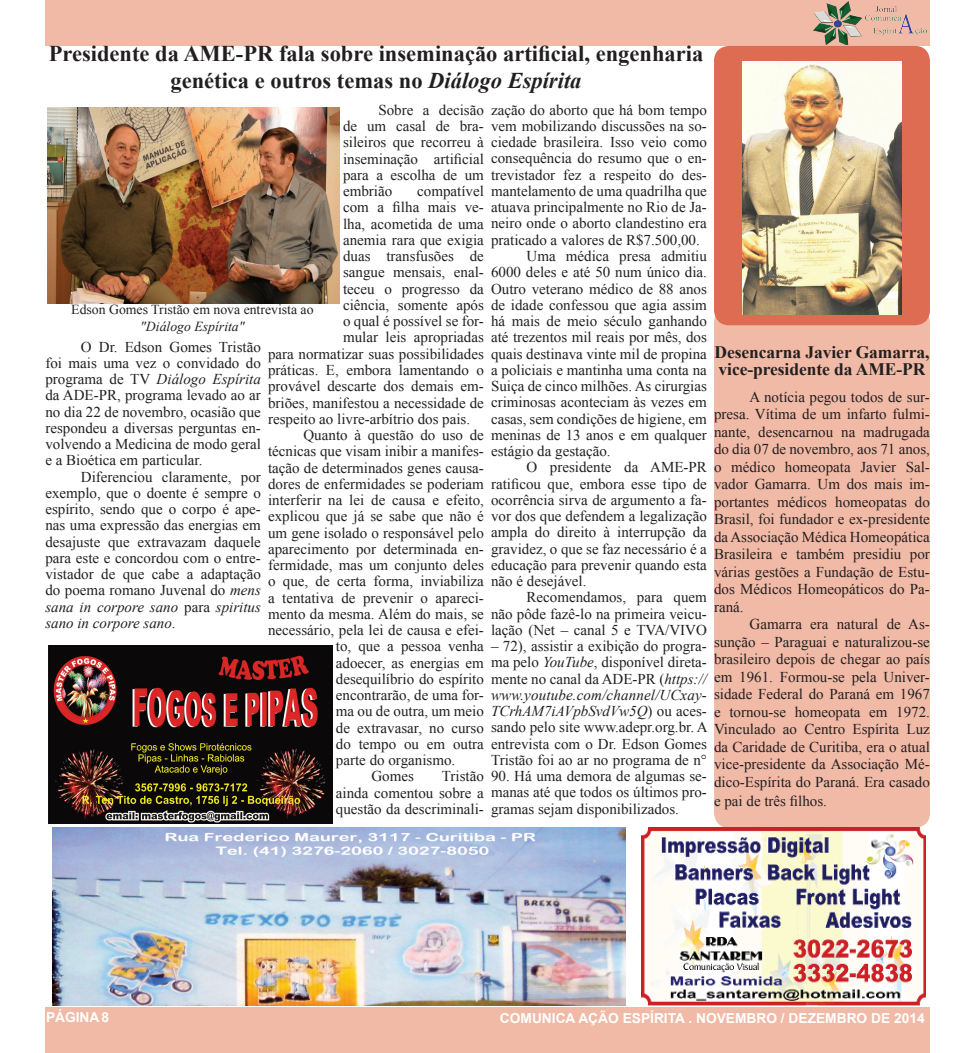
<style>
.page{position:relative;width:975px;height:1053px;background:#fff}
.page>*{position:absolute;margin:0;border:0;box-sizing:border-box;transform-origin:0 0}
.t1{font:700 22.5px/27px "Times New Roman";color:#231f20;text-align:center}
.t2{font:700 17.5px/17.5px "Times New Roman";letter-spacing:-.005em;color:#231f20}
.t3{font:15px/16.2px "Times New Roman";color:#231f20;text-align:justify}
.t4{font:700 13.75px "Arial";color:#fff}
.t5{font:13.75px "Times New Roman";color:#231f20}
.t6{font:italic 13.75px "Times New Roman";color:#231f20}
.s1{font-style:italic}
</style>
<div class="page">
<div style="left:45px;top:0;width:884px;height:45px;background:#f0baa6"></div>
<div style="left:45px;top:1007px;width:884px;height:45px;background:#f0baa6"></div>
<img style="left:813px;top:1px;width:114px;height:44px">
<div style="left:714px;top:307px;width:215px;height:520px;background:#f0baa6;border-radius:15px"></div>
<img style="left:52px;top:827px;width:573px;height:178px">
<img style="left:641px;top:827px;width:284px;height:178px">
<img style="left:49px;top:645px;width:283px;height:178px">
<img style="left:48px;top:107px;width:291px;height:196px">
<div style="left:714px;top:46px;width:215px;height:279px;background:#dd6c53;border-radius:15px"></div>
<img style="left:742px;top:61px;width:159px;height:253px">
<h1 class="t1" style="left:49px;top:40px;width:656px">Presidente da AME-PR fala sobre inseminação artificial, engenharia genética e outros temas no <span class="s1">Diálogo Espírita</span></h1>
<p class="t3" style="left:491px;top:101px;width:217px">zação do aborto que há bom tempo</p>
<p class="t3" style="left:491px;top:118px;width:217px">vem mobilizando discussões na so-</p>
<p class="t3" style="left:491px;top:134px;width:217px">ciedade brasileira. Isso veio como</p>
<p class="t3" style="left:491px;top:150px;width:217px">consequência do resumo que o en-</p>
<p class="t3" style="left:491px;top:166px;width:217px">trevistador fez a respeito do des-</p>
<p class="t3" style="left:491px;top:182px;width:217px">mantelamento de uma quadrilha que</p>
<p class="t3" style="left:491px;top:199px;width:217px">atuava principalmente no Rio de Ja-</p>
<p class="t3" style="left:491px;top:215px;width:217px">neiro onde o aborto clandestino era</p>
<p class="t3" style="left:491px;top:231px;width:210px">praticado a valores de R$7.500,00.</p>
<p class="t3" style="left:526px;top:247px;width:182px">Uma médica presa admitiu</p>
<p class="t3" style="left:491px;top:264px;width:217px">6000 deles e até 50 num único dia.</p>
<p class="t3" style="left:491px;top:280px;width:217px">Outro veterano médico de 88 anos</p>
<p class="t3" style="left:491px;top:296px;width:217px">de idade confessou que agia assim</p>
<p class="t3" style="left:491px;top:312px;width:217px">há mais de meio século ganhando</p>
<p class="t3" style="left:491px;top:329px;width:217px">até trezentos mil reais por mês, dos</p>
<p class="t3" style="left:491px;top:345px;width:217px">quais destinava vinte mil de propina</p>
<p class="t3" style="left:491px;top:361px;width:217px">a policiais e mantinha uma conta na</p>
<p class="t3" style="left:491px;top:377px;width:217px">Suiça de cinco milhões. As cirurgias</p>
<p class="t3" style="left:491px;top:394px;width:217px">criminosas aconteciam às vezes em</p>
<p class="t3" style="left:491px;top:410px;width:217px">casas, sem condições de higiene, em</p>
<p class="t3" style="left:491px;top:426px;width:217px">meninas de 13 anos e em qualquer</p>
<p class="t3" style="left:491px;top:442px;width:121px">estágio da gestação.</p>
<p class="t3" style="left:526px;top:459px;width:182px">O presidente da AME-PR</p>
<p class="t3" style="left:491px;top:475px;width:217px">ratificou que, embora esse tipo de</p>
<p class="t3" style="left:491px;top:491px;width:217px">ocorrência sirva de argumento a fa-</p>
<p class="t3" style="left:491px;top:507px;width:217px">vor dos que defendem a legalização</p>
<p class="t3" style="left:491px;top:524px;width:217px">ampla do direito à interrupção da</p>
<p class="t3" style="left:491px;top:540px;width:217px">gravidez, o que se faz necessário é a</p>
<p class="t3" style="left:491px;top:556px;width:217px">educação para prevenir quando esta</p>
<p class="t3" style="left:491px;top:572px;width:97px">não é desejável.</p>
<p class="t3" style="left:526px;top:589px;width:182px">Recomendamos, para quem</p>
<p class="t3" style="left:491px;top:605px;width:217px">não pôde fazê-lo na primeira veicu-</p>
<p class="t3" style="left:491px;top:621px;width:217px">lação (Net – canal 5 e TVA/VIVO</p>
<p class="t3" style="left:491px;top:637px;width:218px">– 72), assistir a exibição do progra&shy;ma pelo <span class="s1">YouTube</span>, disponível direta&shy;mente no canal da ADE-PR (<span class="s1">https:// www.youtube.com/channel/UCxay-TCrhAM7iAVpbSvdVw5Q</span>) ou aces&shy;sando pelo site www.adepr.org.br. A entrevista com o Dr. Edson Gomes Tristão foi ao ar no programa de n°</p>
<p class="t3" style="left:491px;top:767px;width:217px">90. Há uma demora de algumas se&shy;manas até que todos os últimos pro&shy;gramas sejam disponibilizados.</p>
<p class="t3" style="left:343px;top:101px;width:142px;text-indent:35px">Sobre a decisão de um casal de bra&shy;sileiros que recorreu à inseminação artificial para a escolha de um embrião</p>
<p class="t3" style="left:417px;top:183px;width:68px">compatível</p>
<p class="t3" style="left:343px;top:199px;width:142px">com a filha mais ve-</p>
<p class="t3" style="left:343px;top:215px;width:142px">lha, acometida de uma</p>
<p class="t3" style="left:343px;top:231px;width:142px">anemia rara que exigia</p>
<p class="t3" style="left:343px;top:248px;width:142px">duas transfusões de</p>
<p class="t3" style="left:343px;top:264px;width:142px">sangue mensais, enal-</p>
<p class="t3" style="left:343px;top:280px;width:142px">teceu o progresso da</p>
<p class="t3" style="left:343px;top:296px;width:142px">ciência, somente após</p>
<p class="t3" style="left:343px;top:313px;width:142px">o qual é possível se for-</p>
<p class="t3" style="left:343px;top:329px;width:142px">mular leis apropriadas</p>
<p class="t3" style="left:268px;top:345px;width:217px">para normatizar suas possibilidades</p>
<p class="t3" style="left:268px;top:361px;width:217px">práticas. E, embora lamentando o</p>
<p class="t3" style="left:268px;top:378px;width:217px">provável descarte dos demais em-</p>
<p class="t3" style="left:268px;top:394px;width:217px">briões, manifestou a necessidade de</p>
<p class="t3" style="left:268px;top:410px;width:204px">respeito ao livre-arbítrio dos pais.</p>
<p class="t3" style="left:303px;top:426px;width:182px">Quanto à questão do uso de</p>
<p class="t3" style="left:268px;top:443px;width:217px">técnicas que visam inibir a manifes-</p>
<p class="t3" style="left:268px;top:459px;width:217px">tação de determinados genes causa-</p>
<p class="t3" style="left:268px;top:475px;width:217px">dores de enfermidades se poderiam</p>
<p class="t3" style="left:268px;top:491px;width:217px">interferir na lei de causa e efeito,</p>
<p class="t3" style="left:268px;top:508px;width:217px">explicou que já se sabe que não é</p>
<p class="t3" style="left:268px;top:524px;width:217px">um gene isolado o responsável pelo</p>
<p class="t3" style="left:268px;top:540px;width:217px">aparecimento por determinada en-</p>
<p class="t3" style="left:268px;top:556px;width:217px">fermidade, mas um conjunto deles</p>
<p class="t3" style="left:268px;top:573px;width:217px">o que, de certa forma, inviabiliza</p>
<p class="t3" style="left:268px;top:589px;width:217px">a tentativa de prevenir o apareci-</p>
<p class="t3" style="left:268px;top:605px;width:217px">mento da mesma. Além do mais, se</p>
<p class="t3" style="left:268px;top:621px;width:217px">necessário, pela lei de causa e efei-</p>
<p class="t3" style="left:336px;top:638px;width:149px">to, que a pessoa venha</p>
<p class="t3" style="left:336px;top:654px;width:149px">adoecer, as energias em</p>
<p class="t3" style="left:336px;top:670px;width:149px">desequilíbrio do espírito</p>
<p class="t3" style="left:336px;top:686px;width:149px">encontrarão, de uma for-</p>
<p class="t3" style="left:336px;top:703px;width:149px">ma ou de outra, um meio</p>
<p class="t3" style="left:336px;top:719px;width:149px">de extravasar, no curso</p>
<p class="t3" style="left:336px;top:735px;width:149px">do tempo ou em outra</p>
<p class="t3" style="left:336px;top:751px;width:121px">parte do organismo.</p>
<p class="t3" style="left:371px;top:768px;width:44px">Gomes</p>
<p class="t5" style="left:71px;top:300px;width:244px">Edson Gomes Tristão em nova entrevista ao</p>
<p class="t6" style="left:140px;top:317px;width:106px">"Diálogo Espírita"</p>
<p class="t3" style="left:45px;top:338px;width:217px;text-indent:35px">O Dr. Edson Gomes Tristão foi mais uma vez o convidado do programa de TV <span class="s1">Diálogo Espírita </span>da ADE-PR, programa levado ao ar no dia 22 de novembro, ocasião que respondeu a diversas perguntas en&shy;volvendo a Medicina de modo geral e a Bioética em particular.</p>
<p class="t3" style="left:45px;top:468px;width:217px;text-indent:35px">Diferenciou claramente, por exemplo, que o doente é sempre o espírito, sendo que o corpo é ape&shy;nas uma expressão das energias em desajuste que extravazam daquele para este e concordou com o entre&shy;vistador de que cabe a adaptação do poema romano Juvenal do <span class="s1">mens sana in corpore sano</span> para <span class="s1">spiritus sano in corpore sano</span>.</p>
<p class="t2" style="left:714px;top:343px;width:216px">Desencarna Javier Gamarra, vice-presidente da AME-PR</p>
<p class="t3" style="left:714px;top:387px;width:217px;line-height:17.5px;text-indent:35px">A notícia pegou todos de sur&shy;presa. Vítima de um infarto fulmi&shy;nante, desencarnou na madrugada do dia 07 de novembro, aos 71 anos, o médico homeopata Javier Sal&shy;vador Gamarra. Um dos mais im&shy;portantes médicos homeopatas do Brasil, foi fundador e ex-presidente da Associação Médica Homeopática Brasileira e também presidiu por várias gestões a Fundação de Estu&shy;dos Médicos Homeopáticos do Pa&shy;raná.</p>
<p class="t3" style="left:714px;top:615px;width:217px;line-height:17.6px;text-indent:35px">Gamarra era natural de As&shy;sunção – Paraguai e naturalizou-se brasileiro depois de chegar ao país em 1961. Formou-se pela Univer&shy;sidade Federal do Paraná em 1967 e tornou-se homeopata em 1972.<br>Vinculado ao Centro Espírita Luz da Caridade de Curitiba, era o atual vice-presidente da Associação Mé&shy;dico-Espírita do Paraná. Era casado e pai de três filhos.</p>
<p class="t3" style="left:336px;top:768px;width:149px;text-indent:106px">Tristão ainda comentou sobre a questão da descriminali-</p>
<p class="t4" style="left:46px;top:1007px;width:65px">PÁGINA 8</p>
<p class="t4" style="left:500px;top:1008px;width:426px">COMUNICA AÇÃO ESPÍRITA . NOVEMBRO / DEZEMBRO DE 2014</p>
</div>
